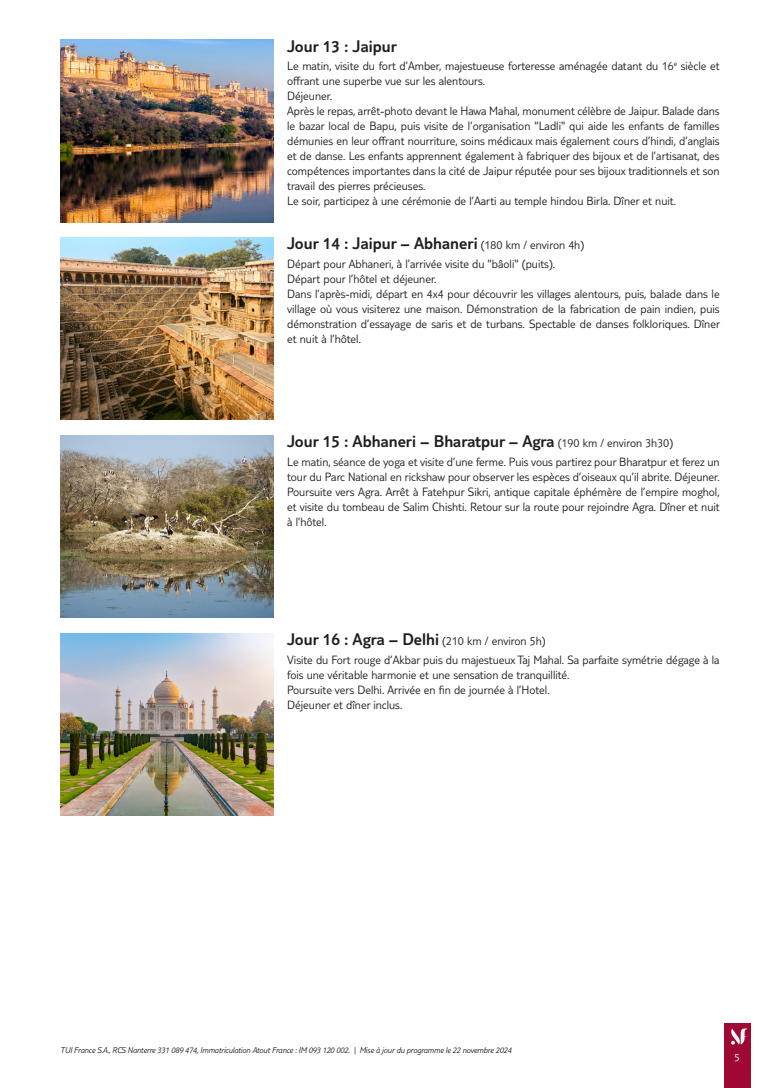
<style>
.page{position:relative;width:780px;height:1088px;background:#fff}
.page>*{position:absolute;margin:0;border:0;box-sizing:border-box;transform-origin:0 0}
.t1{font:300 17.5px "TUI Type";color:#231f20}
.t2{font:300 12.5px/15px "TUI Type";color:#231f20}
.t3{font:300 11.25px "TUI Type";color:#fff}
.t4{font:italic 300 8.75px "TUI Type";letter-spacing:-.02em;color:#231f20}
.s1{font-size:12.5px}
</style>
<div class="page">
<div style="left:724px;top:1023px;width:26px;height:65px;background:#9e0832"></div>
<svg style="left:731px;top:1028px;width:17px;height:16px"></svg>
<img style="left:60px;top:40px;width:213px;height:182px">
<img style="left:60px;top:238px;width:213px;height:182px">
<img style="left:60px;top:435px;width:213px;height:182px">
<img style="left:60px;top:633px;width:213px;height:182px">
<h1 class="t1" style="left:287px;top:36px;width:111px">Jour 13 : Jaipur</h1>
<p class="t2" style="left:287px;top:58px;width:434px">Le matin, visite du fort d’Amber, majestueuse forteresse aménagée datant du 16<sup>e</sup> siècle et offrant une superbe vue sur les alentours.<br>Déjeuner.<br>Après le repas, arrêt-photo devant le Hawa Mahal, monument célèbre de Jaipur. Balade dans le bazar local de Bapu, puis visite de l’organisation "Ladli" qui aide les enfants de familles démunies en leur offrant nourriture, soins médicaux mais également cours d’hindi, d’anglais et de danse. Les enfants apprennent également à fabriquer des bijoux et de l’artisanat, des compétences importantes dans la cité de Jaipur réputée pour ses bijoux traditionnels et son travail des pierres précieuses.<br>Le soir, participez à une cérémonie de l’Aarti au temple hindou Birla. Dîner et nuit.</p>
<h1 class="t1" style="left:287px;top:234px;width:298px">Jour 14 : Jaipur – Abhaneri <span class="s1">(180 km / environ 4h)</span></h1>
<p class="t2" style="left:287px;top:256px;width:434px">Départ pour Abhaneri, à l’arrivée visite du "bâoli" (puits).<br>Départ pour l’hôtel et déjeuner.<br>Dans l’après-midi, départ en 4x4 pour découvrir les villages alentours, puis, balade dans le village où vous visiterez une maison. Démonstration de la fabrication de pain indien, puis démonstration d’essayage de saris et de turbans. Spectable de danses folkloriques. Dîner et nuit à l’hôtel.</p>
<h1 class="t1" style="left:287px;top:431px;width:387px">Jour 15 : Abhaneri – Bharatpur – Agra <span class="s1">(190 km / environ 3h30)</span></h1>
<p class="t2" style="left:287px;top:454px;width:434px;text-align:justify">Le matin, séance de yoga et visite d’une ferme. Puis vous partirez pour Bharatpur et ferez un tour du Parc National en rickshaw pour observer les espèces d’oiseaux qu’il abrite. Déjeuner.<br>Poursuite vers Agra. Arrêt à Fatehpur Sikri, antique capitale éphémère de l’empire moghol, et visite du tombeau de Salim Chishti. Retour sur la route pour rejoindre Agra. Dîner et nuit à l’hôtel.</p>
<h1 class="t1" style="left:287px;top:629px;width:260px">Jour 16 : Agra – Delhi <span class="s1">(210 km / environ 5h)</span></h1>
<p class="t2" style="left:287px;top:652px;width:434px">Visite du Fort rouge d’Akbar puis du majestueux Taj Mahal. Sa parfaite symétrie dégage à la fois une véritable harmonie et une sensation de tranquillité.<br>Poursuite vers Delhi. Arrivée en fin de journée à l’Hotel.<br>Déjeuner et dîner inclus.</p>
<p class="t4" style="left:60px;top:1045px;width:452px">TUI France S.A., RCS Nanterre 331 089 474, Immatriculation Atout France : IM 093 120 002. | Mise à jour du programme le 22 novembre 2024</p>
<p class="t3" style="left:734px;top:1050px;width:7px">5</p>
</div>
